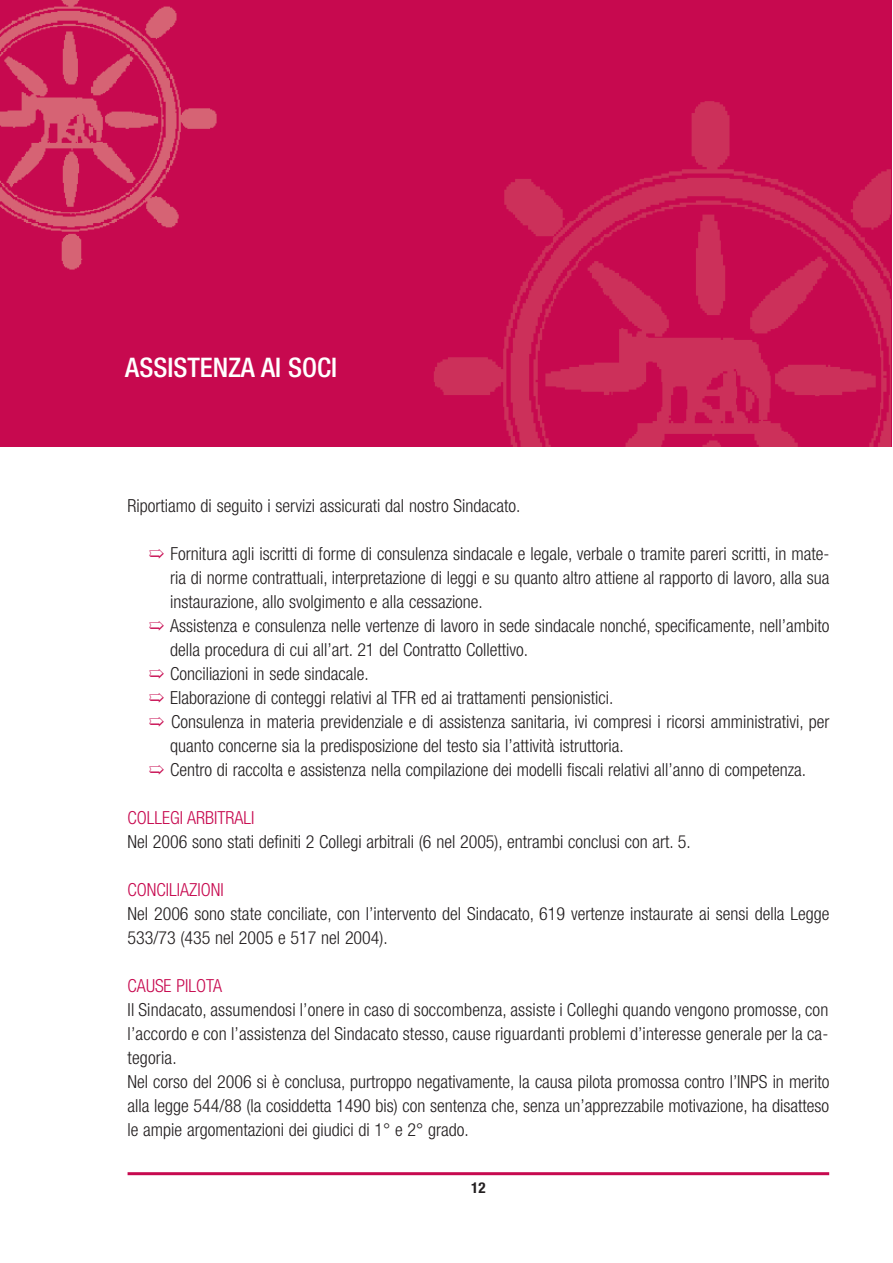
<style>
.page{position:relative;width:893px;height:1263px;background:#fff}
.page>*{position:absolute;margin:0;border:0;box-sizing:border-box;transform-origin:0 0}
.t1{font:500 condensed 27px "Helvetica Neue";color:#fff}
.t2{font:300 condensed 18px/24px "Helvetica Neue";color:#231f20}
.t3{font:300 condensed 18px "Helvetica Neue";color:#c7094f}
.t4{font:700 condensed 15px "Helvetica Neue";color:#231f20}
.s1{color:#c7094f}
</style>
<div class="page">
<hr style="left:128px;top:1172px;width:701px;height:3px;background:#c7094f">
<div style="left:0;top:0;width:892px;height:447px;background:#c7094f"></div>
<img style="left:0;top:0;width:217px;height:270px">
<img style="left:434px;top:101px;width:457px;height:346px">
<h1 class="t1" style="left:125px;top:357px;width:213px">ASSISTENZA AI SOCI</h1>
<p class="t2" style="left:128px;top:495px;width:394px">Riportiamo di seguito i servizi assicurati dal nostro Sindacato.</p>
<p class="t2" style="left:149px;top:543px;width:682px"><span class="s1">➯</span> Fornitura agli iscritti di forme di consulenza sindacale e legale, verbale o tramite pareri scritti, in mate-</p>
<p class="t2" style="left:170px;top:567px;width:661px">ria di norme contrattuali, interpretazione di leggi e su quanto altro attiene al rapporto di lavoro, alla sua</p>
<p class="t2" style="left:170px;top:591px;width:314px">instaurazione, allo svolgimento e alla cessazione.</p>
<p class="t2" style="left:149px;top:615px;width:682px"><span class="s1">➯</span> Assistenza e consulenza nelle vertenze di lavoro in sede sindacale nonché, specificamente, nell’ambito</p>
<p class="t2" style="left:170px;top:639px;width:360px">della procedura di cui all’art. 21 del Contratto Collettivo.</p>
<p class="t2" style="left:149px;top:663px;width:221px"><span class="s1">➯</span> Conciliazioni in sede sindacale.</p>
<p class="t2" style="left:149px;top:687px;width:466px"><span class="s1">➯</span> Elaborazione di conteggi relativi al TFR ed ai trattamenti pensionistici.</p>
<p class="t2" style="left:149px;top:711px;width:682px"><span class="s1">➯</span> Consulenza in materia previdenziale e di assistenza sanitaria, ivi compresi i ricorsi amministrativi, per</p>
<p class="t2" style="left:170px;top:735px;width:455px">quanto concerne sia la predisposizione del testo sia l’attività istruttoria.</p>
<p class="t2" style="left:149px;top:759px;width:659px"><span class="s1">➯</span> Centro di raccolta e assistenza nella compilazione dei modelli fiscali relativi all’anno di competenza.</p>
<p class="t3" style="left:128px;top:811px;width:129px">COLLEGI ARBITRALI</p>
<p class="t2" style="left:128px;top:831px;width:565px">Nel 2006 sono stati definiti 2 Collegi arbitrali (6 nel 2005), entrambi conclusi con art. 5.</p>
<p class="t3" style="left:128px;top:883px;width:98px">CONCILIAZIONI</p>
<p class="t2" style="left:128px;top:903px;width:703px">Nel 2006 sono state conciliate, con l’intervento del Sindacato, 619 vertenze instaurate ai sensi della Legge<br>533/73 (435 nel 2005 e 517 nel 2004).</p>
<p class="t3" style="left:128px;top:979px;width:96px">CAUSE PILOTA</p>
<p class="t2" style="left:128px;top:999px;width:703px">Il Sindacato, assumendosi l’onere in caso di soccombenza, assiste i Colleghi quando vengono promosse, con l’accordo e con l’assistenza del Sindacato stesso, cause riguardanti problemi d’interesse generale per la ca&shy;tegoria.<br>Nel corso del 2006 si è conclusa, purtroppo negativamente, la causa pilota promossa contro l’INPS in merito alla legge 544/88 (la cosiddetta 1490 bis) con sentenza che, senza un’apprezzabile motivazione, ha disatteso le ampie argomentazioni dei giudici di 1° e 2° grado.</p>
<p class="t4" style="left:471px;top:1182px;width:16px">12</p>
</div>
